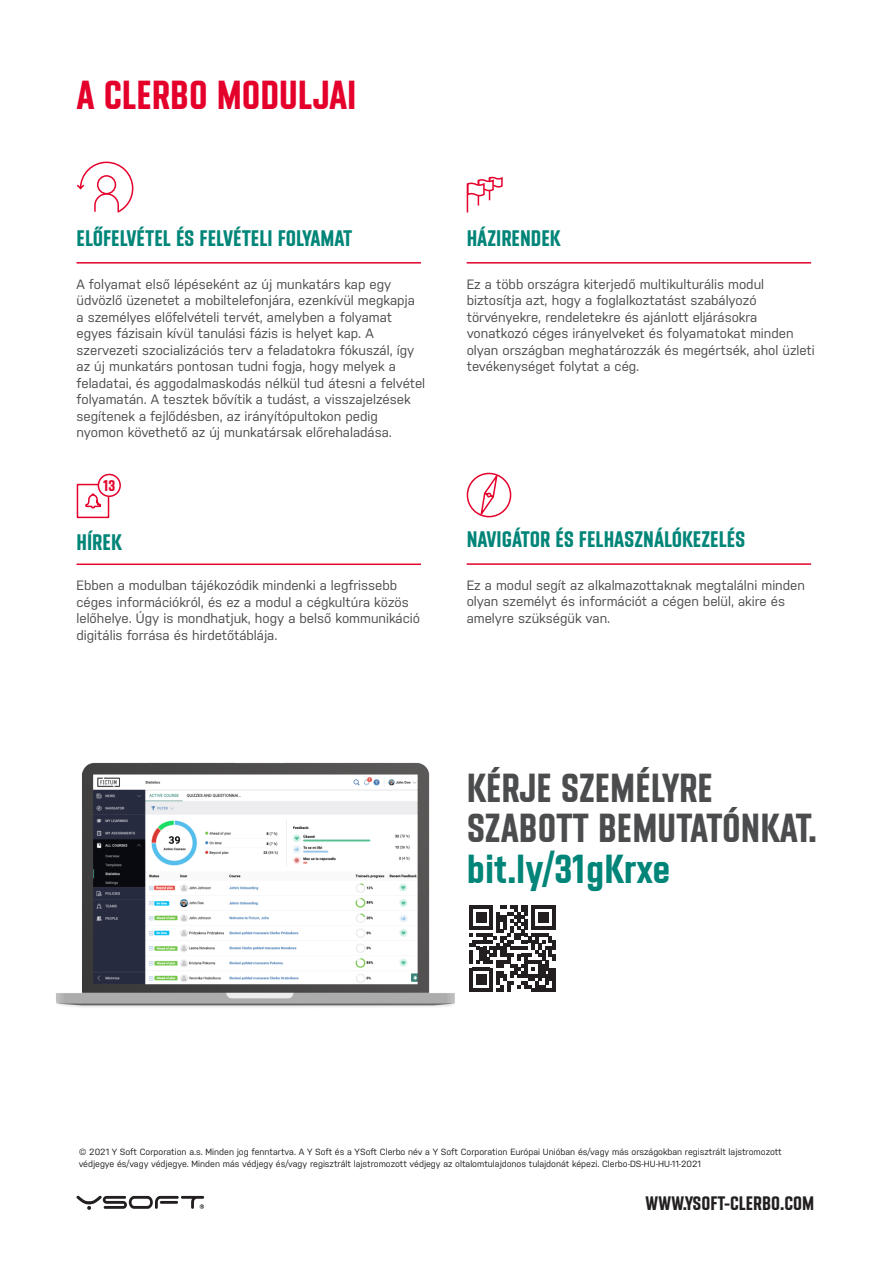
<style>
.page{position:relative;width:893px;height:1263px;background:#fff}
.page>*{position:absolute;margin:0;border:0;box-sizing:border-box;transform-origin:0 0}
.t1{font:700 40.5px/40.5px "Y Soft";color:#4b4c4d}
.t2{font:700 40.5px "Y Soft";color:#e4002b}
.t3{font:700 40.5px "Y Soft";color:#008578}
.text{font:700 22.5px "Y Soft";color:#008578}
.t4{font:700 19.5px "Y Soft";color:#231f20}
.t5{font:700 15.45px "Y Soft";color:#e4002b}
.text-2{font:13.5px/16.5px "Nudista";color:#4b4c4d}
.t6{font:9px/12px "Nudista";color:#231f20}
</style>
<div class="page">
<svg style="left:77px;top:1196px;width:127px;height:14px"></svg>
<hr style="left:77px;top:262px;width:344px;height:2px;background:#e4002b">
<hr style="left:467px;top:262px;width:344px;height:2px;background:#e4002b">
<hr style="left:77px;top:563px;width:344px;height:2px;background:#e4002b">
<hr style="left:467px;top:563px;width:344px;height:2px;background:#e4002b">
<img style="left:56px;top:762px;width:399px;height:246px">
<svg style="left:469px;top:905px;width:87px;height:87px"></svg>
<svg style="left:466px;top:176px;width:37px;height:36px"></svg>
<svg style="left:76px;top:161px;width:58px;height:52px"></svg>
<div style="left:467px;top:473px;width:44px;height:44px;border:2px solid #e4002b;border-radius:50%"></div>
<svg style="left:479px;top:474px;width:20px;height:42px"></svg>
<div style="left:77px;top:484px;width:32px;height:34px;background:#fff;border:2px solid #e4002b"></div>
<svg style="left:85px;top:493px;width:16px;height:16px"></svg>
<div style="left:98px;top:474px;width:22px;height:22px;background:#fff;border-radius:50%"></div>
<div style="left:98px;top:474px;width:23px;height:23px;border:2px solid #e4002b;border-radius:50%"></div>
<h2 class="t2" style="left:77px;top:72px;width:282px">A CLERBO MODULJAI</h2>
<p class="text" style="left:77px;top:225px;width:277px">ELŐFELVÉTEL ÉS FELVÉTELI FOLYAMAT</p>
<p class="text-2" style="left:77px;top:275px;width:350px">A folyamat első lépéseként az új munkatárs kap egy üdvözlő üzenetet a mobiltelefonjára, ezenkívül megkapja a személyes előfelvételi tervét, amelyben a folyamat egyes fázisain kívül tanulási fázis is helyet kap. A szervezeti szocializációs terv a feladatokra fókuszál, így az új munkatárs pontosan tudni fogja, hogy melyek a feladatai, és aggodalmaskodás nélkül tud átesni a felvétel folyamatán. A tesztek bővítik a tudást, a visszajelzések segítenek a fejlődésben, az irányítópultokon pedig nyomon követhető az új munkatársak előrehaladása.</p>
<p class="t5" style="left:103px;top:477px;width:14px">13</p>
<p class="text" style="left:77px;top:529px;width:47px">HÍREK</p>
<p class="text-2" style="left:77px;top:577px;width:345px">Ebben a modulban tájékozódik mindenki a legfrissebb céges információkról, és ez a modul a cégkultúra közös lelőhelye. Úgy is mondhatjuk, hogy a belső kommunikáció digitális forrása és hirdetőtáblája.</p>
<p class="text" style="left:467px;top:225px;width:96px">HÁZIRENDEK</p>
<p class="text-2" style="left:467px;top:275px;width:350px">Ez a több országra kiterjedő multikulturális modul biztosítja azt, hogy a foglalkoztatást szabályozó törvényekre, rendeletekre és ajánlott eljárásokra vonatkozó céges irányelveket és folyamatokat minden olyan országban meghatározzák és megértsék, ahol üzleti tevékenységet folytat a cég.</p>
<p class="text" style="left:467px;top:526px;width:280px">NAVIGÁTOR ÉS FELHASZNÁLÓKEZELÉS</p>
<p class="text-2" style="left:467px;top:577px;width:340px">Ez a modul segít az alkalmazottaknak megtalálni minden olyan személyt és információt a cégen belül, akire és amelyre szükségük van.</p>
<h2 class="t1" style="left:467px;top:767px;width:352px">KÉRJE SZEMÉLYRE<br>SZABOTT BEMUTATÓNKAT.</h2>
<h2 class="t3" style="left:467px;top:845px;width:205px">bit.ly/31gKrxe</h2>
<p class="t6" style="left:79px;top:1145px;width:705px">© 2021 Y Soft Corporation a.s. Minden jog fenntartva. A Y Soft és a YSoft Clerbo név a Y Soft Corporation Európai Unióban és/vagy más országokban regisztrált lajstromozott védjegye és/vagy védjegye. Minden más védjegy és/vagy regisztrált lajstromozott védjegy az oltalomtulajdonos tulajdonát képezi. Clerbo-DS-HU-HU-11-2021</p>
<p class="t4" style="left:646px;top:1192px;width:170px">WWW.YSOFT-CLERBO.COM</p>
</div>
